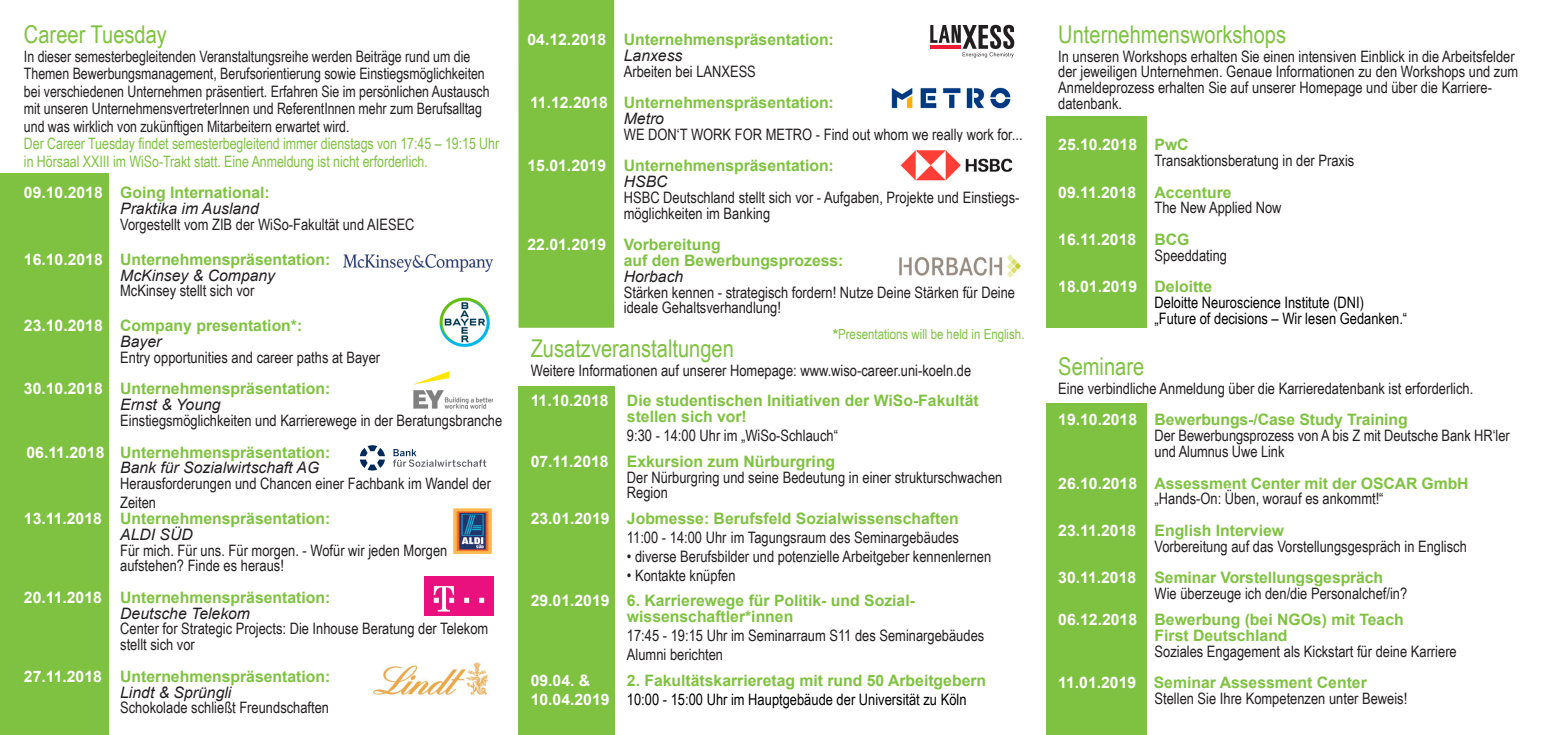
<style>
.page{position:relative;width:1548px;height:735px;background:#fff}
.page>*{position:absolute;margin:0;border:0;box-sizing:border-box;transform-origin:0 0}
.t1{font:24.5px "Arial Narrow";color:#7fc241}
.t2{font:15.75px/15.8px "Arial Narrow";color:#231f20}
.t3{font:700 15.75px/15.8px "Arial";color:#7fc241}
.t4{font:15.75px/17.5px "Arial Narrow";color:#231f20;scale:.96 1}
.t5{font:15.75px/17.5px "Arial Narrow";color:#7fc241;scale:.96 1}
.t6{font:15.75px/15.8px "Arial Narrow";color:#000001}
.t7{font:700 15.75px "Arial";color:#fff}
.t8{font:15.75px "Arial Narrow";color:#000}
.t9{font:italic 15.75px "Arial";color:#231f20}
.t10{font:14px "Arial Narrow";color:#7fc241}
.s1{color:#fff}
.s2{font-weight:400;font-style:italic;color:#231f20}
.s3{font-family:"Arial";font-weight:700}
.s4{font-family:"Arial";font-weight:700;color:#fff}
.s5{color:#7fc241}
.s6{color:#000002}
</style>
<div class="page">
<div style="left:1046px;top:403px;width:100px;height:331px;background:#7fc241"></div>
<div style="left:0;top:174px;width:109px;height:560px;background:#7fc241"></div>
<div style="left:518px;top:0;width:96px;height:327px;background:#7fc241"></div>
<div style="left:1046px;top:117px;width:100px;height:210px;background:#7fc241"></div>
<div style="left:518px;top:386px;width:97px;height:348px;background:#7fc241"></div>
<svg style="left:359px;top:408px;width:135px;height:208px"></svg>
<img style="left:453px;top:507px;width:39px;height:47px">
<img style="left:344px;top:255px;width:148px;height:16px">
<svg style="left:930px;top:25px;width:85px;height:33px"></svg>
<img style="left:899px;top:255px;width:122px;height:22px">
<img style="left:372px;top:662px;width:117px;height:34px">
<img style="left:425px;top:576px;width:68px;height:39px">
<img style="left:439px;top:297px;width:51px;height:51px">
<img style="left:413px;top:371px;width:80px;height:37px">
<img style="left:891px;top:87px;width:120px;height:22px">
<img style="left:900px;top:150px;width:113px;height:31px">
<h1 class="t1" style="left:24px;top:16px;width:144px">Career Tuesday</h1>
<p class="t4" style="left:24px;top:47px;width:486px">In dieser semesterbegleitenden Veranstaltungsreihe werden Beiträge rund um die Themen Bewerbungsmanagement, Berufsorientierung sowie Einstiegsmöglichkeiten bei verschiedenen Unternehmen präsentiert. Erfahren Sie im persönlichen Austausch mit unseren UnternehmensvertreterInnen und ReferentInnen mehr zum Berufsalltag und was wirklich von zukünftigen Mitarbeitern erwartet wird.</p>
<p class="t5" style="left:24px;top:134px;width:496px">Der Career Tuesday findet semesterbegleitend immer dienstags von 17:45 – 19:15 Uhr in Hörsaal XXIII im WiSo-Trakt statt. Eine Anmeldung ist nicht erforderlich.</p>
<p class="t3" style="left:120px;top:185px;width:151px;text-indent:-96px"><span class="s1">09.10.2018</span> Going International:<br><span class="s2">Praktika im Ausland</span></p>
<p class="t2" style="left:120px;top:216px;width:296px">Vorgestellt vom ZIB der WiSo-Fakultät und AIESEC</p>
<p class="t3" style="left:120px;top:251px;width:212px;text-indent:-96px"><span class="s1">16.10.2018</span> Unternehmenspräsentation:<br><span class="s2">McKinsey &amp; Company</span></p>
<p class="t2" style="left:120px;top:282px;width:136px">McKinsey stellt sich vor</p>
<p class="t3" style="left:120px;top:318px;width:184px;text-indent:-96px"><span class="s1">23.10.2018</span> Company presentation*:<br><span class="s2">Bayer</span></p>
<p class="t2" style="left:120px;top:349px;width:261px">Entry opportunities and career paths at Bayer</p>
<p class="t3" style="left:120px;top:381px;width:212px;text-indent:-96px"><span class="s1">30.10.2018</span> Unternehmenspräsentation:<br><span class="s2">Ernst &amp; Young</span></p>
<p class="t2" style="left:120px;top:412px;width:383px">Einstiegsmöglichkeiten und Karrierewege in der Beratungsbranche</p>
<p class="t3" style="left:120px;top:444px;width:212px;text-indent:-94px"><span class="s1">06.11.2018</span> Unternehmenspräsentation:<br><span class="s2">Bank für Sozialwirtschaft AG</span></p>
<p class="t2" style="left:120px;top:473px;width:372px;line-height:19.2px">Herausforderungen und Chancen einer Fachbank im Wandel der<br>Zeiten</p>
<p class="t3" style="left:120px;top:510px;width:212px;text-indent:-96px"><span class="s1">13.11.2018</span> Unternehmenspräsentation:<br><span class="s2">ALDI SÜD</span></p>
<p class="t2" style="left:120px;top:541px;width:329px">Für mich. Für uns. Für morgen. - Wofür wir jeden Morgen aufstehen? Finde es heraus!</p>
<p class="t3" style="left:120px;top:589px;width:212px;text-indent:-96px"><span class="s1">20.11.2018</span> Unternehmenspräsentation:<br><span class="s2">Deutsche Telekom</span></p>
<p class="t2" style="left:120px;top:620px;width:370px">Center for Strategic Projects: Die Inhouse Beratung der Telekom stellt sich vor</p>
<p class="t3" style="left:24px;top:668px;width:308px;text-align:center"><span class="s1">27.11.2018</span> Unternehmenspräsentation:<br><span class="s2">Lindt &amp; Sprüngli</span></p>
<p class="t2" style="left:120px;top:699px;width:210px">Schokolade schließt Freundschaften</p>
<p class="t3" style="left:624px;top:32px;width:212px;text-indent:-96px"><span class="s1">04.12.2018</span> Unternehmenspräsentation:<br><span class="s2">Lanxess</span></p>
<p class="t2" style="left:624px;top:63px;width:134px">Arbeiten bei LANXESS</p>
<p class="t3" style="left:624px;top:95px;width:212px;text-indent:-94px"><span class="s1">11.12.2018</span> Unternehmenspräsentation:<br><span class="s2">Metro</span></p>
<p class="t2" style="left:624px;top:126px;width:400px">WE DON‘T WORK FOR METRO - Find out whom we really work for...</p>
<p class="t3" style="left:624px;top:158px;width:212px;text-indent:-96px"><span class="s1">15.01.2019</span> Unternehmenspräsentation:<br><span class="s2">HSBC</span></p>
<p class="t2" style="left:624px;top:189px;width:397px">HSBC Deutschland stellt sich vor - Aufgaben, Projekte und Einstiegs&shy;möglichkeiten im Banking</p>
<p class="t3" style="left:624px;top:237px;width:221px;text-indent:-96px"><span class="s1">22.01.2019</span> Vorbereitung<br>auf den Bewerbungsprozess:</p>
<p class="t9" style="left:624px;top:266px;width:61px">Horbach</p>
<p class="t2" style="left:624px;top:283px;width:393px">Stärken kennen - strategisch fordern! Nutze Deine Stärken für Deine ideale Gehaltsverhandlung!</p>
<p class="t10" style="left:833px;top:323px;width:193px"><span class="s3">*</span>Presentations will be held in English.</p>
<h1 class="t1" style="left:531px;top:330px;width:205px">Zusatzveranstaltungen</h1>
<p class="t2" style="left:531px;top:361px;width:442px">Weitere Informationen auf unserer Homepage: www.wiso-career.uni-koeln.de</p>
<p class="t3" style="left:627px;top:393px;width:353px;text-indent:-96px"><span class="s1">11.10.2018</span> Die studentischen Initiativen der WiSo-Fakultät stellen sich vor!</p>
<p class="t2" style="left:627px;top:427px;width:213px">9:30 - 14:00 Uhr im „WiSo-Schlauch“</p>
<p class="t3" style="left:531px;top:453px;width:306px"><span class="s1">07.11.2018</span> Exkursion zum Nürburgring</p>
<p class="t2" style="left:627px;top:468px;width:377px">Der Nürburgring und seine Bedeutung in einer strukturschwachen<br>Region</p>
<p class="t3" style="left:531px;top:510px;width:429px"><span class="s1">23.01.2019</span> Jobmesse: Berufsfeld Sozialwissenschaften</p>
<p class="t2" style="left:627px;top:528px;width:334px">11:00 - 14:00 Uhr im Tagungsraum des Seminargebäudes</p>
<p class="t2" style="left:627px;top:547px;width:366px">• diverse Berufsbilder und potenzielle Arbeitgeber kennenlernen</p>
<p class="t2" style="left:627px;top:566px;width:110px">• Kontakte knüpfen</p>
<p class="t3" style="left:627px;top:593px;width:289px;text-indent:-96px"><span class="s1">29.01.2019</span> 6. Karrierewege für Politik- und Sozial&shy;wissenschaftler*innen</p>
<p class="t2" style="left:627px;top:625px;width:359px;line-height:18.9px">17:45 - 19:15 Uhr im Seminarraum S11 des Seminargebäudes<br>Alumni berichten</p>
<p class="t7" style="left:531px;top:668px;width:61px">09.04. &amp;</p>
<p class="t3" style="left:627px;top:672px;width:361px">2. Fakultätskarrieretag mit rund 50 Arbeitgebern</p>
<p class="t8" style="left:531px;top:687px;width:437px"><span class="s4">10.04.2019</span> 10:00 - 15:00 Uhr im Hauptgebäude der Universität zu Köln</p>
<h1 class="t1" style="left:1058px;top:16px;width:229px">Unternehmensworkshops</h1>
<p class="t2" style="left:1058px;top:48px;width:461px">In unseren Workshops erhalten Sie einen intensiven Einblick in die Arbeitsfelder der jeweiligen Unternehmen. Genaue Informationen zu den Workshops und zum Anmeldeprozess erhalten Sie auf unserer Homepage und über die Karriere&shy;datenbank.</p>
<p class="t7" style="left:1058px;top:134px;width:132px">25.10.2018 <span class="s5">PwC</span></p>
<p class="t2" style="left:1154px;top:152px;width:201px">Transaktionsberatung in der Praxis</p>
<p class="t7" style="left:1058px;top:181px;width:175px">09.11.2018 <span class="s5">Accenture</span></p>
<p class="t2" style="left:1154px;top:199px;width:129px">The New Applied Now</p>
<p class="t7" style="left:1058px;top:228px;width:133px">16.11.2018 <span class="s5">BCG</span></p>
<p class="t2" style="left:1154px;top:246px;width:74px">Speeddating</p>
<p class="t7" style="left:1058px;top:275px;width:156px">18.01.2019 <span class="s5">Deloitte</span></p>
<p class="t6" style="left:1154px;top:294px;width:254px"><span class="s6">Deloitte Neuros</span>cience Institute (DNI) „Future of decisions – Wir lesen Gedanken.“</p>
<h1 class="t1" style="left:1058px;top:348px;width:87px">Seminare</h1>
<p class="t2" style="left:1058px;top:380px;width:416px">Eine verbindliche Anmeldung über die Karrieredatenbank ist erforderlich.</p>
<p class="t3" style="left:1058px;top:412px;width:351px"><span class="s1">19.10.2018</span> Bewerbungs-/Case Study Training</p>
<p class="t2" style="left:1154px;top:427px;width:357px">Der Bewerbungsprozess von A bis Z mit Deutsche Bank HR‘ler und Alumnus Uwe Link</p>
<p class="t3" style="left:1058px;top:475px;width:412px"><span class="s1">26.10.2018</span> Assessment Center mit der OSCAR GmbH</p>
<p class="t2" style="left:1154px;top:490px;width:230px">„Hands-On: Üben, worauf es ankommt!“</p>
<p class="t3" style="left:1058px;top:522px;width:227px"><span class="s1">23.11.2018</span> English Interview</p>
<p class="t2" style="left:1154px;top:537px;width:314px">Vorbereitung auf das Vorstellungsgespräch in Englisch</p>
<p class="t3" style="left:1058px;top:569px;width:326px"><span class="s1">30.11.2018</span> Seminar Vorstellungsgespräch</p>
<p class="t2" style="left:1154px;top:584px;width:254px">Wie überzeuge ich den/die Personalchef/in?</p>
<p class="t3" style="left:1154px;top:611px;width:251px;text-indent:-96px"><span class="s1">06.12.2018</span> Bewerbung (bei NGOs) mit Teach<br>First Deutschland</p>
<p class="t2" style="left:1154px;top:642px;width:304px">Soziales Engagement als Kickstart für deine Karriere</p>
<p class="t3" style="left:1058px;top:674px;width:310px"><span class="s1">11.01.2019</span> Seminar Assessment Center</p>
<p class="t2" style="left:1154px;top:689px;width:254px">Stellen Sie Ihre Kompetenzen unter Beweis!</p>
</div>
